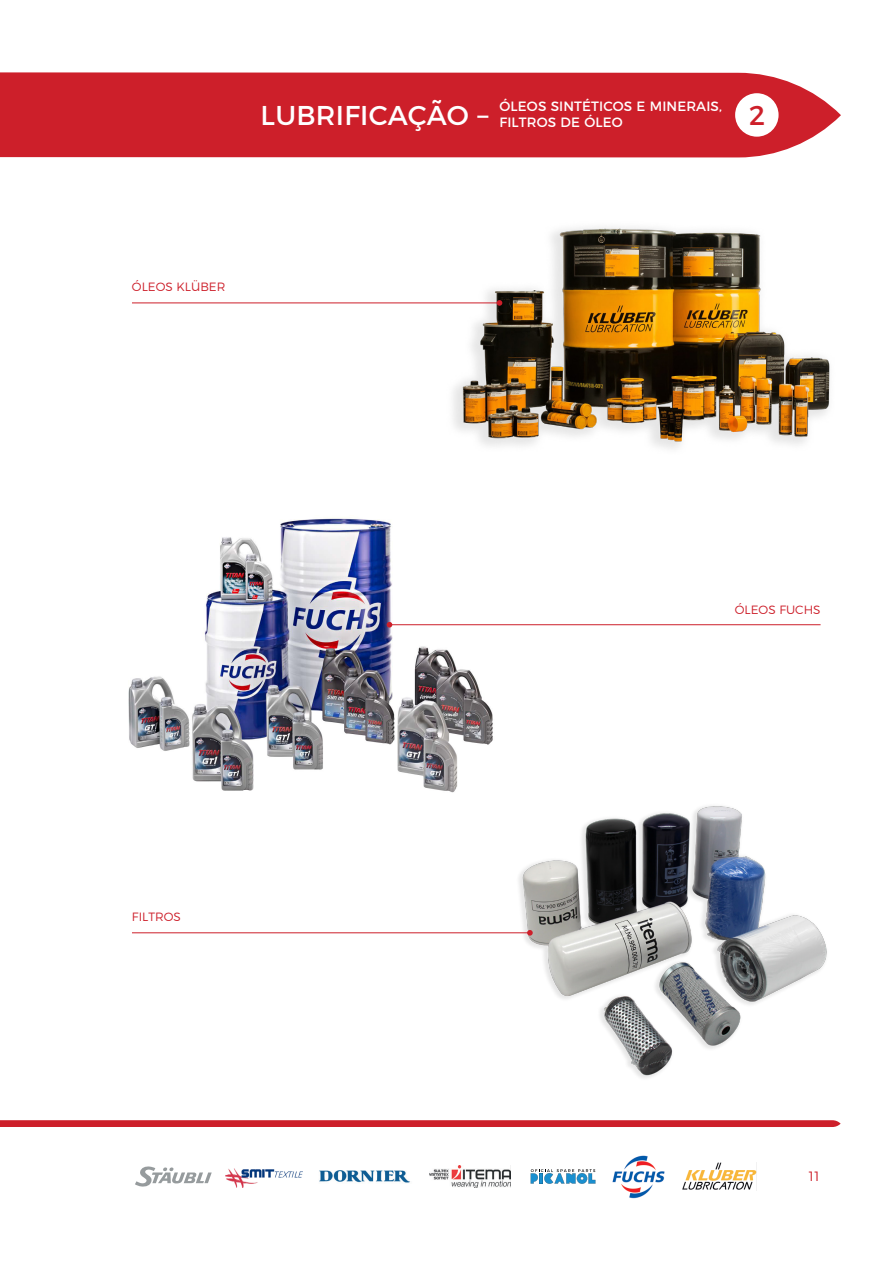
<style>
.page{position:relative;width:893px;height:1263px;background:#fff}
.page>*{position:absolute;margin:0;border:0;box-sizing:border-box;transform-origin:0 0}
.t1{font:27.15px "Montserrat";letter-spacing:.01em;color:#fff}
.t2{font:27.15px "Montserrat";color:#cd1f2a}
.t3{font:13.5px/16.2px "Montserrat";letter-spacing:.01em;color:#fff}
.t4{font:300 13.5px "Montserrat";color:#cd1f2a}
.t5{font:300 12px "Montserrat";color:#cd1f2a}
</style>
<div class="page">
<img style="left:499px;top:806px;width:328px;height:272px">
<img style="left:446px;top:227px;width:384px;height:222px">
<img style="left:683px;top:1163px;width:74px;height:27px">
<svg style="left:0;top:1120px;width:841px;height:7px;background:#ce2631"></svg>
<hr style="left:132px;top:302px;width:367px;height:1px;background:#cd1f2a">
<svg style="left:497px;top:300px;width:5px;height:6px"></svg>
<hr style="left:132px;top:932px;width:398px;height:1px;background:#cd1f2a">
<svg style="left:527px;top:930px;width:6px;height:6px"></svg>
<img style="left:128px;top:517px;width:377px;height:276px">
<hr style="left:389px;top:624px;width:432px;height:1px;background:#cd1f2a">
<svg style="left:387px;top:622px;width:5px;height:5px"></svg>
<img style="left:612px;top:1155px;width:53px;height:43px">
<div style="left:0;top:72px;width:841px;height:85px;background:#cd1f2a"></div>
<div style="left:735px;top:93px;width:44px;height:44px;background:#fff;border-radius:50%"></div>
<img style="left:429px;top:1166px;width:81px;height:21px">
<img style="left:319px;top:1170px;width:91px;height:13px">
<img style="left:226px;top:1168px;width:77px;height:19px">
<svg style="left:135px;top:1166px;width:77px;height:21px"></svg>
<svg style="left:531px;top:1169px;width:64px;height:15px"></svg>
<p class="t3" style="left:499px;top:97px;width:224px">ÓLEOS SINTÉTICOS E MINERAIS,<br>FILTROS DE ÓLEO</p>
<h1 class="t1" style="left:261px;top:93px;width:229px">LUBRIFICAÇÃO –</h1>
<h1 class="t2" style="left:749px;top:93px;width:17px">2</h1>
<p class="t5" style="left:132px;top:278px;width:95px">ÓLEOS KLÜBER</p>
<p class="t5" style="left:132px;top:908px;width:50px">FILTROS</p>
<p class="t5" style="left:735px;top:600px;width:87px">ÓLEOS FUCHS</p>
<p class="t4" style="left:809px;top:1166px;width:12px">11</p>
</div>
